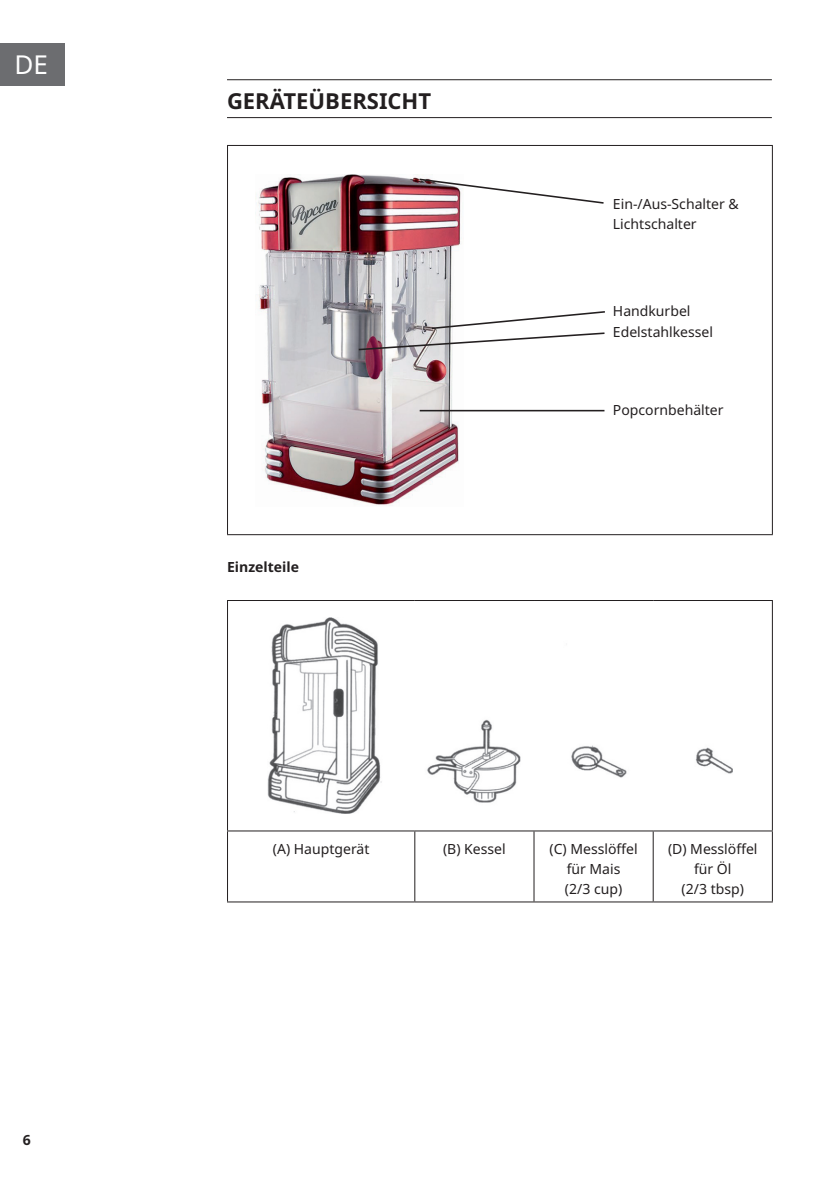
<style>
.page{position:relative;width:840px;height:1191px;background:#fff}
.page>*{position:absolute;margin:0;border:0;box-sizing:border-box;transform-origin:0 0}
.t1{font:26px "Noto Sans";color:#fff}
.t2{font:700 22px "Noto Sans";color:#231f20}
.t3{font:14px/20px "Noto Sans";color:#231f20;text-align:center}
.t4{font:700 14px "Noto Sans";color:#231f20}
</style>
<div class="page">
<div style="left:0;top:43px;width:65px;height:42px;background:#6c6d70"></div>
<hr style="left:227px;top:79px;width:544px;height:1px;background:#231f20">
<hr style="left:227px;top:117px;width:544px;height:1px;background:#231f20">
<hr style="left:227px;top:145px;width:545px;height:1px;background:#231f20">
<hr style="left:227px;top:146px;width:1px;height:388px;background:#231f20">
<hr style="left:771px;top:146px;width:1px;height:388px;background:#231f20">
<hr style="left:227px;top:534px;width:545px;height:1px;background:#231f20">
<img style="left:256px;top:174px;width:207px;height:332px">
<svg style="left:417px;top:178px;width:187px;height:27px"></svg>
<svg style="left:357px;top:310px;width:248px;height:41px"></svg>
<hr style="left:419px;top:410px;width:185px;height:1px;background:#231f20">
<hr style="left:227px;top:600px;width:187px;height:1px;background:#231f20">
<hr style="left:227px;top:601px;width:1px;height:229px;background:#231f20">
<hr style="left:414px;top:600px;width:119px;height:1px;background:#231f20">
<hr style="left:533px;top:600px;width:119px;height:1px;background:#231f20">
<hr style="left:652px;top:600px;width:120px;height:1px;background:#231f20">
<hr style="left:771px;top:601px;width:1px;height:229px;background:#231f20">
<hr style="left:227px;top:830px;width:187px;height:1px;background:#231f20">
<hr style="left:227px;top:831px;width:1px;height:70px;background:#231f20">
<hr style="left:414px;top:830px;width:119px;height:1px;background:#231f20">
<hr style="left:414px;top:831px;width:1px;height:70px;background:#231f20">
<hr style="left:533px;top:830px;width:119px;height:1px;background:#231f20">
<hr style="left:533px;top:831px;width:1px;height:70px;background:#231f20">
<hr style="left:652px;top:830px;width:120px;height:1px;background:#231f20">
<hr style="left:652px;top:831px;width:1px;height:70px;background:#231f20">
<hr style="left:771px;top:831px;width:1px;height:70px;background:#231f20">
<hr style="left:227px;top:901px;width:187px;height:1px;background:#231f20">
<hr style="left:414px;top:901px;width:119px;height:1px;background:#231f20">
<hr style="left:533px;top:901px;width:119px;height:1px;background:#231f20">
<hr style="left:652px;top:901px;width:120px;height:1px;background:#231f20">
<img style="left:267px;top:617px;width:465px;height:197px">
<h1 class="t1" style="left:14px;top:46px;width:35px">DE</h1>
<p class="t4" style="left:23px;top:1130px;width:10px">6</p>
<h2 class="t2" style="left:227px;top:85px;width:205px">GERÄTEÜBERSICHT</h2>
<p class="t4" style="left:227px;top:557px;width:73px">Einzelteile</p>
<p class="t3" style="left:612px;top:194px;width:127px;text-align:left">Ein-/Aus-Schalter &amp;<br>Lichtschalter</p>
<p class="t3" style="left:612px;top:300px;width:102px;line-height:21.2px;text-align:left">Handkurbel<br>Edelstahlkessel</p>
<p class="t3" style="left:612px;top:400px;width:112px">Popcornbehälter</p>
<p class="t3" style="left:273px;top:839px;width:98px">(A) Hauptgerät</p>
<p class="t3" style="left:443px;top:839px;width:64px">(B) Kessel</p>
<p class="t3" style="left:549px;top:839px;width:90px">(C) Messlöffel für Mais<br>(2/3 cup)</p>
<p class="t3" style="left:667px;top:839px;width:91px">(D) Messlöffel für Öl<br>(2/3 tbsp)</p>
</div>
